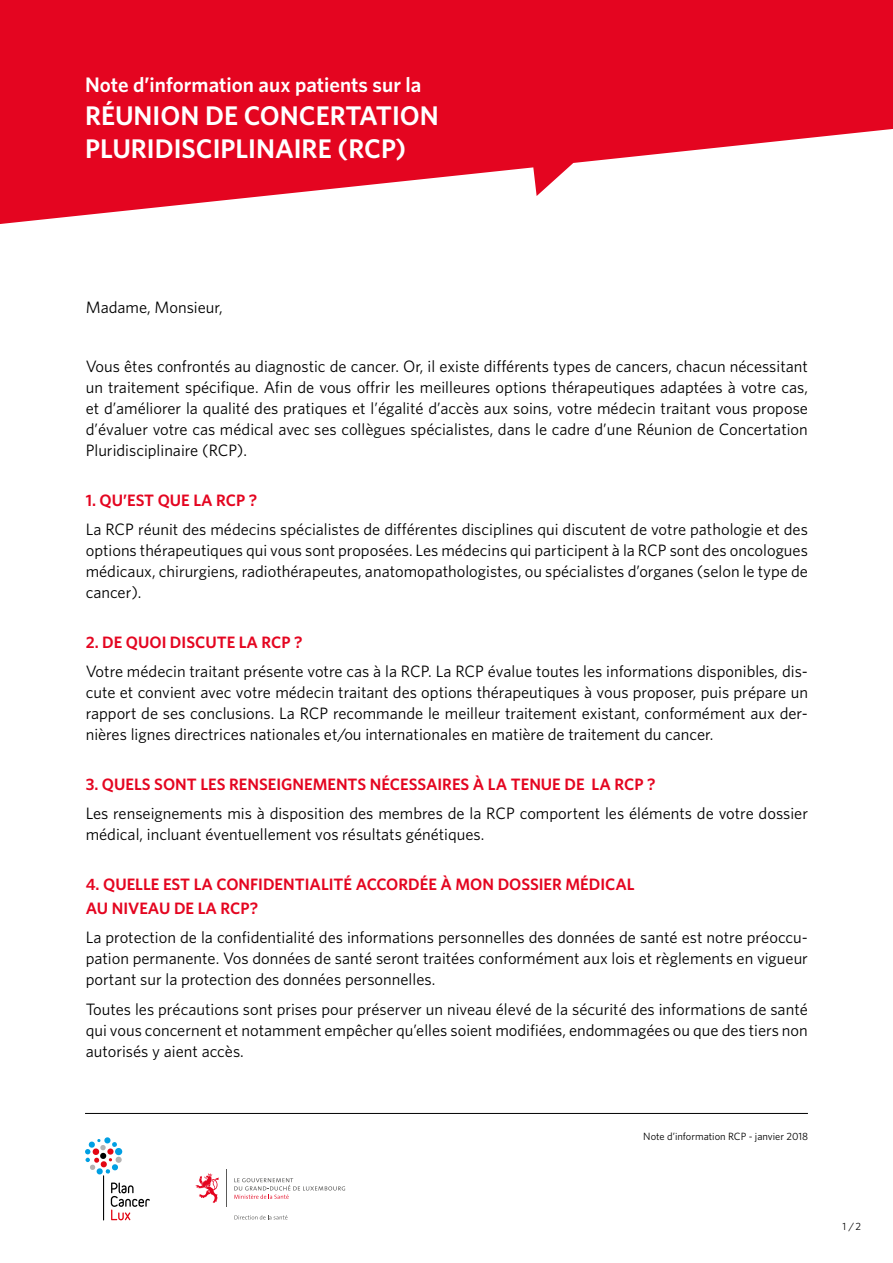
<style>
.page{position:relative;width:893px;height:1263px;background:#fff}
.page>*{position:absolute;margin:0;border:0;box-sizing:border-box;transform-origin:0 0}
.t1{font:600 27px/33px "Whitney HTF";color:#fff}
.t2{font:600 21px "Whitney HTF";color:#fff}
.t3{font:16.5px/21px "Whitney HTF";color:#000;text-align:justify}
.t4{font:600 16.5px/24px "Whitney HTF";color:#e40520}
.t5{font:10.5px "Whitney HTF";color:#000}
</style>
<div class="page">
<hr style="left:85px;top:1113px;width:723px;height:1px;background:#000">
<svg style="left:0;top:0;width:893px;height:224px;fill:#e40520"></svg>
<svg style="left:85px;top:1137px;width:37px;height:38px"></svg>
<hr style="left:103px;top:1175px;width:1px;height:45px;background:#000">
<svg style="left:111px;top:1182px;width:39px;height:38px"></svg>
<svg style="left:234px;top:1178px;width:111px;height:21px"></svg>
<svg style="left:195px;top:1173px;width:24px;height:30px"></svg>
<hr style="left:226px;top:1170px;width:1px;height:37px;background:#5a5a59">
<svg style="left:234px;top:1215px;width:53px;height:4px"></svg>
<p class="t2" style="left:85px;top:72px;width:338px">Note d’information aux patients sur la</p>
<h1 class="t1" style="left:85px;top:98px;width:355px">RÉUNION DE CONCERTATION<br>PLURIDISCIPLINAIRE (RCP)</h1>
<p class="t3" style="left:86px;top:296px;width:138px">Madame, Monsieur,</p>
<p class="t3" style="left:86px;top:355px;width:724px">Vous êtes confrontés au diagnostic de cancer. Or, il existe différents types de cancers, chacun nécessitant un traitement spécifique. Afin de vous offrir les meilleures options thérapeutiques adaptées à votre cas, et d’améliorer la qualité des pratiques et l’égalité d’accès aux soins, votre médecin traitant vous propose d’évaluer votre cas médical avec ses collègues spécialistes, dans le cadre d’une Réunion de Concertation Pluridisciplinaire (RCP).</p>
<p class="t4" style="left:86px;top:487px;width:173px">1. QU’EST QUE LA RCP ?</p>
<p class="t3" style="left:86px;top:518px;width:724px">La RCP réunit des médecins spécialistes de différentes disciplines qui discutent de votre pathologie et des options thérapeutiques qui vous sont proposées. Les médecins qui participent à la RCP sont des oncologues médicaux, chirurgiens, radiothérapeutes, anatomopathologistes, ou spécialistes d’organes (selon le type de cancer).</p>
<p class="t4" style="left:86px;top:629px;width:219px">2. DE QUOI DISCUTE LA RCP ?</p>
<p class="t3" style="left:86px;top:660px;width:724px">Votre médecin traitant présente votre cas à la RCP. La RCP évalue toutes les informations disponibles, dis&shy;cute et convient avec votre médecin traitant des options thérapeutiques à vous proposer, puis prépare un rapport de ses conclusions. La RCP recommande le meilleur traitement existant, conformément aux der&shy;nières lignes directrices nationales et/ou internationales en matière de traitement du cancer.</p>
<p class="t4" style="left:86px;top:771px;width:571px">3. QUELS SONT LES RENSEIGNEMENTS NÉCESSAIRES À LA TENUE DE LA RCP ?</p>
<p class="t3" style="left:86px;top:802px;width:724px">Les renseignements mis à disposition des membres de la RCP comportent les éléments de votre dossier médical, incluant éventuellement vos résultats génétiques.</p>
<p class="t4" style="left:86px;top:871px;width:551px">4. QUELLE EST LA CONFIDENTIALITÉ ACCORDÉE À MON DOSSIER MÉDICAL<br>AU NIVEAU DE LA RCP?</p>
<p class="t3" style="left:86px;top:927px;width:724px">La protection de la confidentialité des informations personnelles des données de santé est notre préoccu&shy;pation permanente. Vos données de santé seront traitées conformément aux lois et règlements en vigueur portant sur la protection des données personnelles.</p>
<p class="t3" style="left:86px;top:998px;width:724px">Toutes les précautions sont prises pour préserver un niveau élevé de la sécurité des informations de santé qui vous concernent et notamment empêcher qu’elles soient modifiées, endommagées ou que des tiers non autorisés y aient accès.</p>
<p class="t5" style="left:643px;top:1130px;width:166px">Note d’information RCP - janvier 2018</p>
<p class="t5" style="left:842px;top:1220px;width:20px">1 /2</p>
</div>
